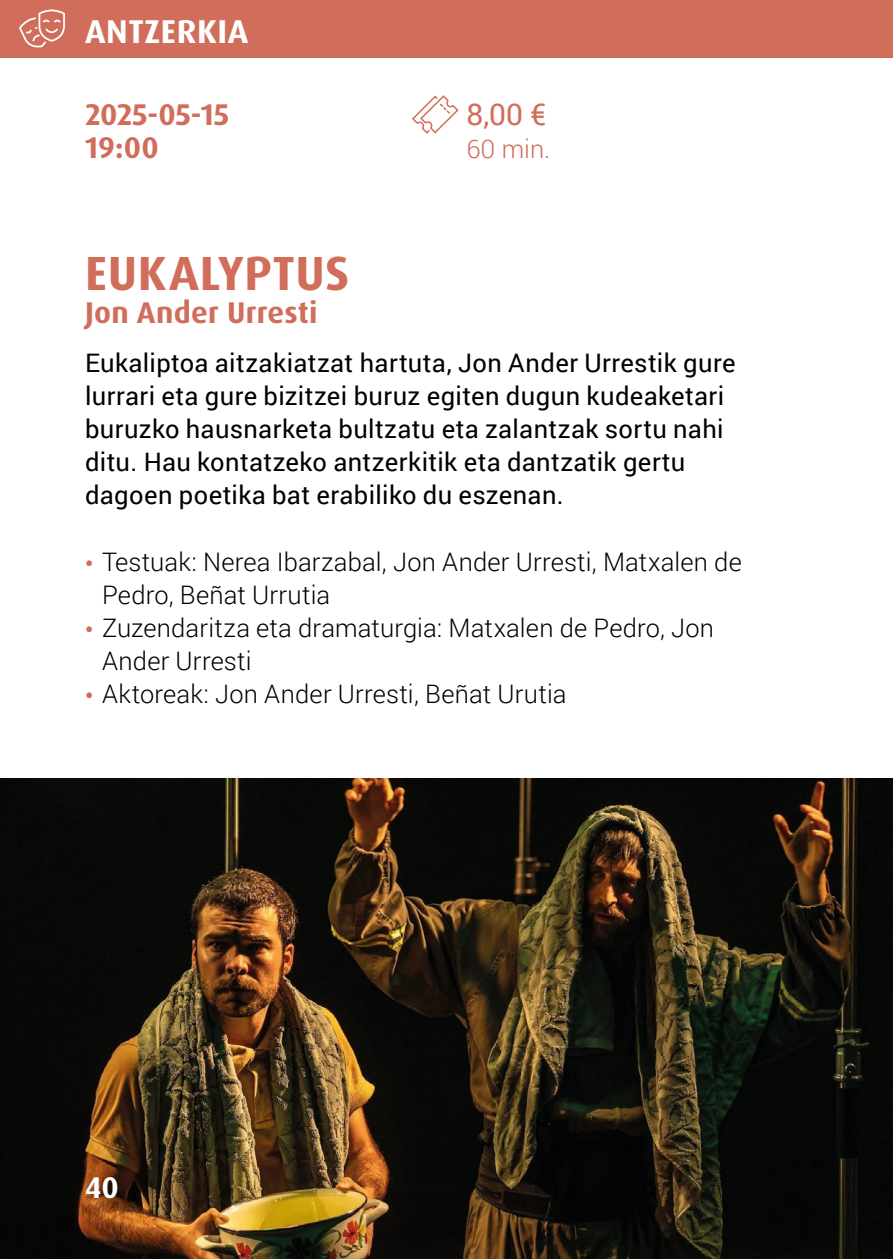
<style>
.page{position:relative;width:893px;height:1259px;background:#fff}
.page>*{position:absolute;margin:0;border:0;box-sizing:border-box;transform-origin:0 0}
.t1{font:700 48px "Dax Pro";letter-spacing:.01em;color:#d16d5b}
.t2{font:700 33px "Dax Pro";letter-spacing:.02em;color:#fff}
.t3{font:700 30px/33px "Dax Pro";letter-spacing:.005em;color:#d16d5b}
.t4{font:30px "Roboto";color:#d16d5b}
.t5{font:700 30px "Dax Pro";color:#fff}
.t6{font:25.5px/33px "Roboto";letter-spacing:.015em;color:#000}
.t7{font:300 25.5px/33px "Roboto";letter-spacing:.005em;color:#000}
.t8{font:300 25.5px "Roboto";color:#d16d5b}
.s1{font-family:"Graftyne Display";font-weight:700;font-size:30px;color:#d16d5b}
</style>
<div class="page">
<div style="left:0;top:0;width:893px;height:58px;background:#d16d5b"></div>
<svg style="left:19px;top:10px;width:46px;height:38px"></svg>
<img style="left:0;top:778px;width:893px;height:481px">
<svg style="left:412px;top:95px;width:47px;height:39px"></svg>
<p class="t2" style="left:85px;top:10px;width:165px">ANTZERKIA</p>
<p class="t3" style="left:85px;top:98px;width:146px">2025-05-15<br>19:00</p>
<p class="t4" style="left:466px;top:93px;width:81px">8,00 €</p>
<p class="t8" style="left:466px;top:131px;width:85px">60 min.</p>
<h1 class="t1" style="left:85px;top:242px;width:266px">EUKALYPTUS</h1>
<p class="t3" style="left:85px;top:296px;width:234px">Jon Ander Urresti</p>
<p class="t6" style="left:85px;top:346px;width:652px">Eukaliptoa aitzakiatzat hartuta, Jon Ander Urrestik gure lurrari eta gure bizitzei buruz egiten dugun kudeaketari buruzko hausnarketa bultzatu eta zalantzak sortu nahi ditu. Hau kontatzeko antzerkitik eta dantzatik gertu dagoen poetika bat erabiliko du eszenan.</p>
<p class="t7" style="left:102px;top:544px;width:641px;text-indent:-17px"><span class="s1">•</span> Testuak: Nerea Ibarzabal, Jon Ander Urresti, Matxalen de<br>Pedro, Beñat Urrutia</p>
<p class="t7" style="left:102px;top:610px;width:614px;text-indent:-17px"><span class="s1">•</span> Zuzendaritza eta dramaturgia: Matxalen de Pedro, Jon<br>Ander Urresti</p>
<p class="t7" style="left:85px;top:676px;width:483px"><span class="s1">•</span> Aktoreak: Jon Ander Urresti, Beñat Urutia</p>
<p class="t5" style="left:85px;top:1168px;width:35px">40</p>
</div>
